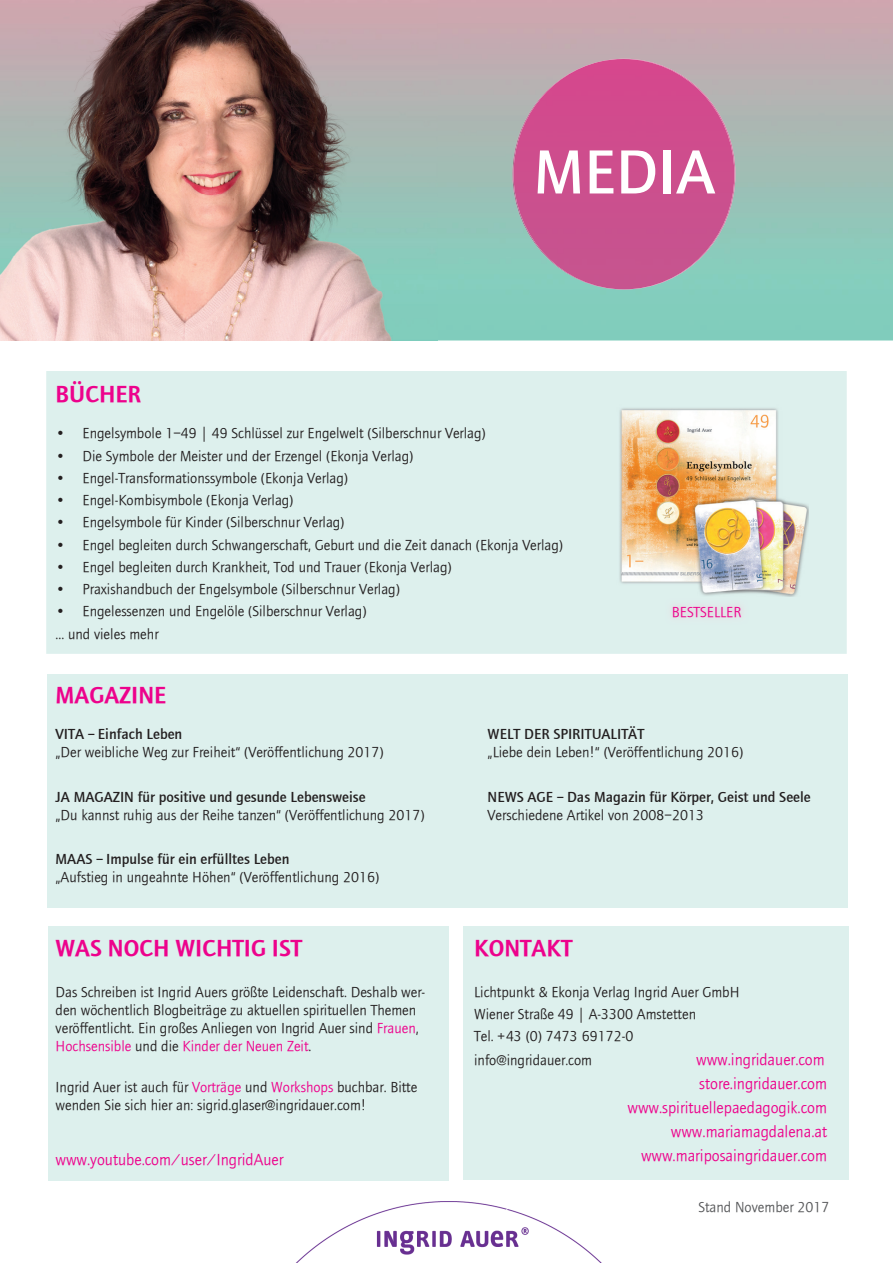
<style>
.page{position:relative;width:893px;height:1263px;background:#fff}
.page>*{position:absolute;margin:0;border:0;box-sizing:border-box;transform-origin:0 0}
.t1{font:500 64.5px "Foundry Journal";color:#fff}
.t2{font:24px "Foundry Journal Demi";color:#ed028c}
.t3{font:16.5px/24px "Foundry Journal";color:#ed028c;text-align:right}
.t4{font:15px/18px "Foundry Journal";color:#231f20}
.t5{font:500 15px "Foundry Journal";color:#231f20}
.t6{font:15px "Foundry Journal";color:#57585a}
.t7{font:15px "Foundry Journal";color:#ed028c}
.s1{color:#ed028c}
</style>
<div class="page">
<div style="left:46px;top:371px;width:801px;height:283px;background:#ddf0ed"></div>
<img style="left:0;top:0;width:438px;height:340px">
<img style="left:513px;top:59px;width:221px;height:230px">
<img style="left:295px;top:1180px;width:307px;height:83px">
<img style="left:617px;top:405px;width:191px;height:192px">
<img style="left:666px;top:599px;width:82px;height:25px">
<div style="left:47px;top:674px;width:801px;height:234px;background:#ddf0ed"></div>
<div style="left:48px;top:926px;width:401px;height:254px;background:#ddf0ed"></div>
<div style="left:463px;top:926px;width:386px;height:254px;background:#ddf0ed"></div>
<h1 class="t1" style="left:534px;top:136px;width:183px">MEDIA</h1>
<h2 class="t2" style="left:56px;top:381px;width:87px">BÜCHER</h2>
<p class="t4" style="left:56px;top:425px;width:432px">• Engelsymbole 1–49 | 49 Schlüssel zur Engelwelt (Silberschnur Verlag)</p>
<p class="t4" style="left:56px;top:447px;width:359px">• Die Symbole der Meister und der Erzengel (Ekonja Verlag)</p>
<p class="t4" style="left:56px;top:469px;width:294px">• Engel-Transformationssymbole (Ekonja Verlag)</p>
<p class="t4" style="left:56px;top:491px;width:239px">• Engel-Kombisymbole (Ekonja Verlag)</p>
<p class="t4" style="left:56px;top:514px;width:290px">• Engelsymbole für Kinder (Silberschnur Verlag)</p>
<p class="t4" style="left:56px;top:536px;width:509px">• Engel begleiten durch Schwangerschaft, Geburt und die Zeit danach (Ekonja Verlag)</p>
<p class="t4" style="left:56px;top:558px;width:398px">• Engel begleiten durch Krankheit, Tod und Trauer (Ekonja Verlag)</p>
<p class="t4" style="left:56px;top:580px;width:346px">• Praxishandbuch der Engelsymbole (Silberschnur Verlag)</p>
<p class="t4" style="left:56px;top:600px;width:312px;line-height:22.2px">• Engelessenzen und Engelöle (Silberschnur Verlag) ... und vieles mehr</p>
<p class="t7" style="left:672px;top:603px;width:71px">BESTSELLER</p>
<h2 class="t2" style="left:56px;top:681px;width:112px">MAGAZINE</h2>
<p class="t5" style="left:56px;top:726px;width:128px">VITA – Einfach Leben</p>
<p class="t5" style="left:488px;top:726px;width:158px">WELT DER SPIRITUALITÄT</p>
<p class="t4" style="left:56px;top:743px;width:330px">„Der weibliche Weg zur Freiheit“ (Veröffentlichung 2017)</p>
<p class="t4" style="left:488px;top:743px;width:257px">„Liebe dein Leben!“ (Veröffentlichung 2016)</p>
<p class="t5" style="left:56px;top:788px;width:312px">JA MAGAZIN für positive und gesunde Lebensweise</p>
<p class="t5" style="left:488px;top:788px;width:325px">NEWS AGE – Das Magazin für Körper, Geist und Seele</p>
<p class="t4" style="left:56px;top:806px;width:371px">„Du kannst ruhig aus der Reihe tanzen“ (Veröffentlichung 2017)</p>
<p class="t4" style="left:488px;top:806px;width:218px">Verschiedene Artikel von 2008–2013</p>
<p class="t5" style="left:56px;top:851px;width:235px">MAAS – Impulse für ein erfülltes Leben</p>
<p class="t4" style="left:56px;top:868px;width:325px">„Aufstieg in ungeahnte Höhen“ (Veröffentlichung 2016)</p>
<h2 class="t2" style="left:56px;top:935px;width:248px">WAS NOCH WICHTIG IST</h2>
<p class="t4" style="left:56px;top:983px;width:371px">Das Schreiben ist Ingrid Auers größte Leidenschaft. Deshalb wer&shy;den wöchentlich Blogbeiträge zu aktuellen spirituellen Themen veröffentlicht. Ein großes Anliegen von Ingrid Auer sind <span class="s1">Frauen</span>, <span class="s1">Hochsensible</span> und die <span class="s1">Kinder der Neuen Zeit</span>.</p>
<p class="t4" style="left:56px;top:1078px;width:363px">Ingrid Auer ist auch für <span class="s1">Vorträge</span> und <span class="s1">Workshops</span> buchbar. Bitte wenden Sie sich hier an: sigrid.glaser@ingridauer.com!</p>
<h2 class="t2" style="left:474px;top:935px;width:100px">KONTAKT</h2>
<p class="t4" style="left:474px;top:981px;width:267px;line-height:22.2px">Lichtpunkt &amp; Ekonja Verlag Ingrid Auer GmbH<br>Wiener Straße 49 | A-3300 Amstetten<br>Tel. +43 (0) 7473 69172-0</p>
<p class="t4" style="left:474px;top:1051px;width:120px">info@ingridauer.com</p>
<p class="t3" style="left:628px;top:1048px;width:201px">www.ingridauer.com store.ingridauer.com www.spirituellepaedagogik.com www.mariamagdalena.at</p>
<p class="t3" style="left:56px;top:1148px;width:229px">www.youtube.com/user/IngridAuer</p>
<p class="t3" style="left:641px;top:1144px;width:188px">www.mariposaingridauer.com</p>
<p class="t6" style="left:698px;top:1198px;width:132px">Stand November 2017</p>
</div>
